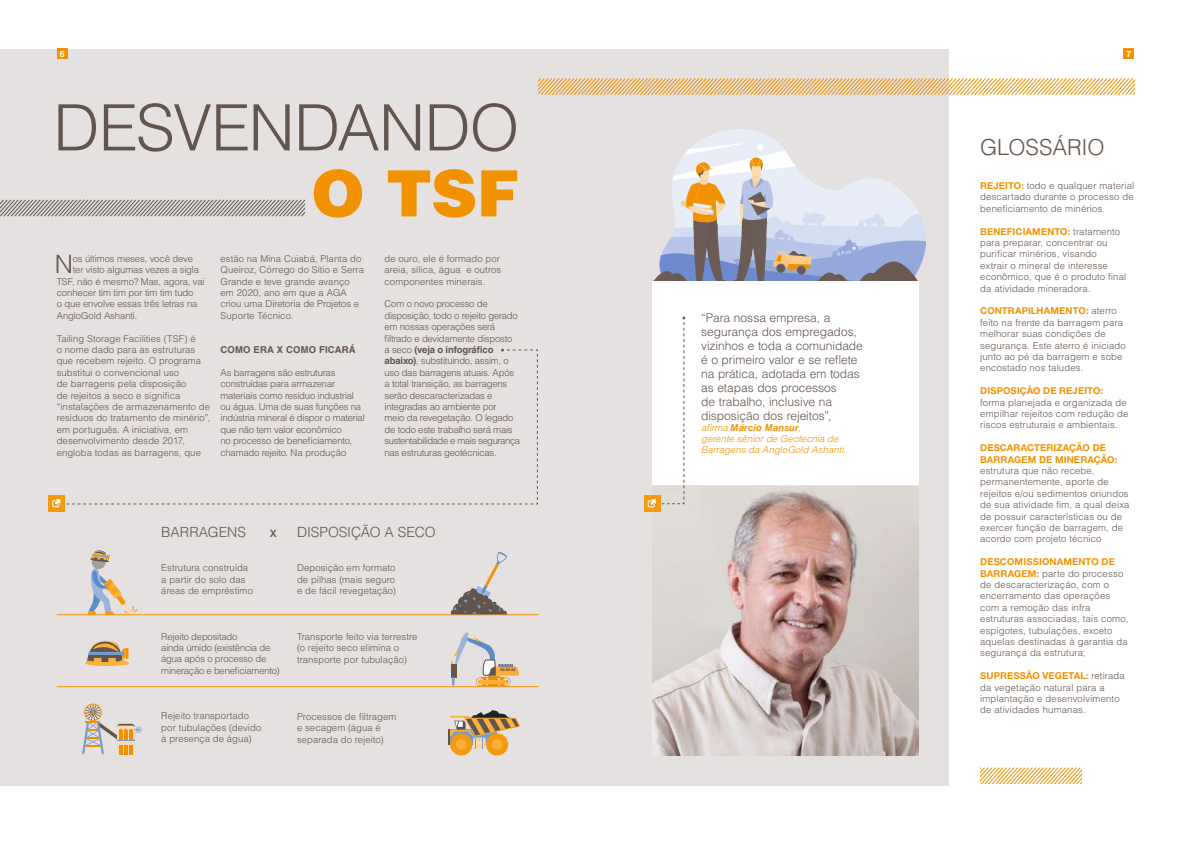
<style>
.page{position:relative;width:1191px;height:842px;background:#fff}
.page>*{position:absolute;margin:0;border:0;box-sizing:border-box;transform-origin:0 0}
.t1{font:300 64px "Helvetica LT Std";letter-spacing:-.015em;color:#63544d}
.t2{font:900 64px "Helvetica LT Std";color:#f39200}
.t3{font:300 25.3px "Helvetica LT Std";color:#63544d}
.t4{font:300 22px "Helvetica LT Std";letter-spacing:-.005em;color:#63544d}
.t5{font:300 14px "Helvetica LT Std";letter-spacing:-.005em;color:#63544d}
.t6{font:14px "Helvetica LT Std";color:#63544d}
.t7{font:300 12px/14px "Helvetica LT Std";letter-spacing:-.005em;color:#63544d}
.t8{font:300 9.5px/11.4px "Helvetica LT Std";letter-spacing:.005em;color:#63544d}
.t9{font:300 9.5px/11.4px "Helvetica LT Std";letter-spacing:-.025em;color:#63544d}
.t10{font:300 9.5px/11.4px "Helvetica LT Std";letter-spacing:-.02em;color:#63544d}
.t11{font:700 9.5px/11.4px "Helvetica Neue LT Pro";letter-spacing:.015em;color:#f39200}
.t12{font:italic 300 9.5px/11px "Helvetica LT Std";letter-spacing:.01em;color:#f39200}
.t13{font:300 9.5px "Helvetica LT Std";letter-spacing:-.015em;color:#63544d}
.t14{font:700 9.5px "Helvetica LT Std";letter-spacing:.025em;color:#63544d}
.t15{font:700 8.6px "Helvetica Neue LT Pro";color:#fff}
.s1{font-weight:700}
.s2{font-family:"Helvetica Neue LT Pro";font-weight:700;color:#f39200}
.s3{font-family:"Helvetica LT Std";font-weight:300;color:#63544d}
</style>
<div class="page">
<div style="left:0;top:49px;width:948px;height:737px;background:#e5e1e0"></div>
<svg style="left:0;top:200px;width:305px;height:16px"></svg>
<svg style="left:539px;top:78px;width:595px;height:17px"></svg>
<svg style="left:980px;top:768px;width:101px;height:16px"></svg>
<img style="left:652px;top:486px;width:266px;height:269px">
<svg style="left:699px;top:129px;width:78px;height:13px"></svg>
<svg style="left:653px;top:142px;width:273px;height:139px"></svg>
<svg style="left:88px;top:550px;width:49px;height:64px"></svg>
<svg style="left:82px;top:703px;width:60px;height:51px"></svg>
<div style="left:450px;top:733px;width:22px;height:22px;background:#f5990f;border-radius:50%"></div>
<div style="left:456px;top:739px;width:11px;height:11px;background:#fab03b;border-radius:50%"></div>
<div style="left:486px;top:733px;width:22px;height:22px;background:#f5990f;border-radius:50%"></div>
<div style="left:492px;top:739px;width:10px;height:11px;background:#fab03b;border-radius:50%"></div>
<svg style="left:448px;top:710px;width:72px;height:38px"></svg>
<svg style="left:451px;top:632px;width:68px;height:54px"></svg>
<svg style="left:85px;top:640px;width:44px;height:26px"></svg>
<hr style="left:57px;top:614px;width:482px;height:1px;background:#f39200">
<hr style="left:57px;top:686px;width:482px;height:1px;background:#f39200">
<div style="left:49px;top:495px;width:16px;height:16px;background:#f5990f"></div>
<svg style="left:52px;top:349px;width:486px;height:158px"></svg>
<div style="left:652px;top:281px;width:267px;height:204px;background:#fff"></div>
<div style="left:644px;top:495px;width:16px;height:16px;background:#f5990f"></div>
<svg style="left:647px;top:317px;width:38px;height:190px"></svg>
<svg style="left:451px;top:552px;width:56px;height:62px"></svg>
<div style="left:57px;top:48px;width:10px;height:11px;background:#f39200"></div>
<div style="left:1123px;top:48px;width:11px;height:11px;background:#f39200"></div>
<p class="t15" style="left:60px;top:48px;width:6px">6</p>
<p class="t15" style="left:1126px;top:48px;width:6px">7</p>
<h1 class="t1" style="left:53px;top:88px;width:467px">DESVENDANDO</h1>
<h1 class="t2" style="left:311px;top:152px;width:209px">O TSF</h1>
<h2 class="t3" style="left:55px;top:248px;width:20px">N</h2>
<p class="t8" style="left:73px;top:253px;width:122px">os últimos meses, você deve</p>
<p class="t13" style="left:73px;top:264px;width:128px">ter visto algumas vezes a sigla</p>
<p class="t8" style="left:57px;top:275px;width:150px">TSF, não é mesmo? Mas, agora, vai</p>
<p class="t8" style="left:57px;top:287px;width:138px">conhecer tim tim por tim tim tudo</p>
<p class="t8" style="left:57px;top:298px;width:142px">o que envolve essas três letras na</p>
<p class="t8" style="left:57px;top:310px;width:82px">AngloGold Ashanti.</p>
<p class="t8" style="left:57px;top:332px;width:155px">Tailing Storage Facilities (TSF) é<br>o nome dado para as estruturas que recebem rejeito. O programa substitui o convencional uso<br>de barragens pela disposição<br>de rejeitos a seco e significa “instalações de armazenamento de resíduos do tratamento de minério”, em português. A iniciativa, em desenvolvimento desde 2017, engloba todas as barragens, que</p>
<p class="t8" style="left:220px;top:253px;width:145px">estão na Mina Cuiabá, Planta do<br>Queiroz, Córrego do Sítio e Serra<br>Grande e teve grande avanço em 2020, ano em que a AGA criou uma Diretoria de Projetos e<br>Suporte Técnico.</p>
<p class="t14" style="left:220px;top:344px;width:137px">COMO ERA X COMO FICARÁ</p>
<p class="t10" style="left:220px;top:367px;width:146px">As barragens são estruturas construídas para armazenar materiais como resíduo industrial ou água. Uma de suas funções na indústria mineral é dispor o material que não tem valor econômico<br>no processo de beneficiamento, chamado rejeito. Na produção</p>
<p class="t8" style="left:384px;top:253px;width:118px">de ouro, ele é formado por areia, sílica, água e outros componentes minerais.</p>
<p class="t9" style="left:384px;top:298px;width:137px">Com o novo processo de disposição, todo o rejeito gerado em nossas operações será filtrado e devidamente disposto<br>a seco <span class="s1">(veja o infográfico abaixo)</span>, substituindo, assim, o uso das barragens atuais. Após a total transição, as barragens serão descaracterizadas e integradas ao ambiente por<br>meio da revegetação. O legado de todo este trabalho será mais sustentabilidade e mais segurança nas estruturas geotécnicas.</p>
<h3 class="t5" style="left:161px;top:523px;width:86px">BARRAGENS</h3>
<p class="t8" style="left:161px;top:562px;width:93px">Estrutura construída a partir do solo das áreas de empréstimo</p>
<p class="t10" style="left:161px;top:630px;width:120px">Rejeito depositado<br>ainda úmido (existência de água após o processo de mineração e beneficiamento)</p>
<p class="t8" style="left:161px;top:710px;width:101px">Rejeito transportado por tubulações (devido à presença de água)</p>
<h3 class="t6" style="left:270px;top:524px;width:8px">x</h3>
<h3 class="t5" style="left:297px;top:524px;width:140px">DISPOSIÇÃO A SECO</h3>
<p class="t8" style="left:297px;top:562px;width:100px;text-align:justify">Deposição em formato de pilhas (mais seguro e de fácil revegetação)</p>
<p class="t8" style="left:297px;top:631px;width:122px">Transporte feito via terrestre (o rejeito seco elimina o transporte por tubulação)</p>
<p class="t8" style="left:297px;top:710px;width:101px">Processos de filtragem e secagem (água é separada do rejeito)</p>
<p class="t7" style="left:701px;top:310px;width:163px">“Para nossa empresa, a segurança dos empregados, vizinhos e toda a comunidade é o primeiro valor e se reflete na prática, adotada em todas as etapas dos processos<br>de trabalho, inclusive na disposição dos rejeitos”,</p>
<p class="t12" style="left:701px;top:422px;width:146px">afirma <span class="s1">Márcio Mansur</span>,<br>gerente sênior de Geotecnia de<br>Barragens da AngloGold Ashanti.</p>
<h3 class="t4" style="left:980px;top:133px;width:126px">GLOSSÁRIO</h3>
<p class="t8" style="left:980px;top:180px;width:155px;text-align:justify"><span class="s2">REJEITO:</span> todo e qualquer material descartado durante o processo de beneficiamento de minérios.</p>
<p class="t11" style="left:980px;top:225px;width:141px">BENEFICIAMENTO: <span class="s3">tratamento</span></p>
<p class="t8" style="left:980px;top:237px;width:148px">para preparar, concentrar ou purificar minérios, visando extrair o mineral de interesse econômico, que é o produto final da atividade mineradora.</p>
<p class="t11" style="left:980px;top:305px;width:138px">CONTRAPILHAMENTO: <span class="s3">aterro</span></p>
<p class="t8" style="left:980px;top:317px;width:147px">feito na frente da barragem para melhorar suas condições de segurança. Este aterro é iniciado junto ao pé da barragem e sobe encostado nos taludes.</p>
<p class="t11" style="left:980px;top:385px;width:124px">DISPOSIÇÃO DE REJEITO:</p>
<p class="t8" style="left:980px;top:396px;width:150px">forma planejada e organizada de empilhar rejeitos com redução de riscos estruturais e ambientais.</p>
<p class="t11" style="left:980px;top:442px;width:139px">DESCARACTERIZAÇÃO DE<br>BARRAGEM DE MINERAÇÃO:</p>
<p class="t8" style="left:980px;top:465px;width:151px">estrutura que não recebe, permanentemente, aporte de rejeitos e/ou sedimentos oriundos de sua atividade fim, a qual deixa de possuir características ou de exercer função de barragem, de acordo com projeto técnico</p>
<p class="t11" style="left:980px;top:556px;width:136px">DESCOMISSIONAMENTO DE</p>
<p class="t8" style="left:980px;top:567px;width:150px"><span class="s2">BARRAGEM:</span> parte do processo de descaracterização, com o encerramento das operações com a remoção das infra estruturas associadas, tais como, espigotes, tubulações, exceto aquelas destinadas à garantia da segurança da estrutura;</p>
<p class="t11" style="left:980px;top:670px;width:146px">SUPRESSÃO VEGETAL: <span class="s3">retirada</span></p>
<p class="t8" style="left:980px;top:681px;width:141px">da vegetação natural para a implantação e desenvolvimento de atividades humanas.</p>
</div>
